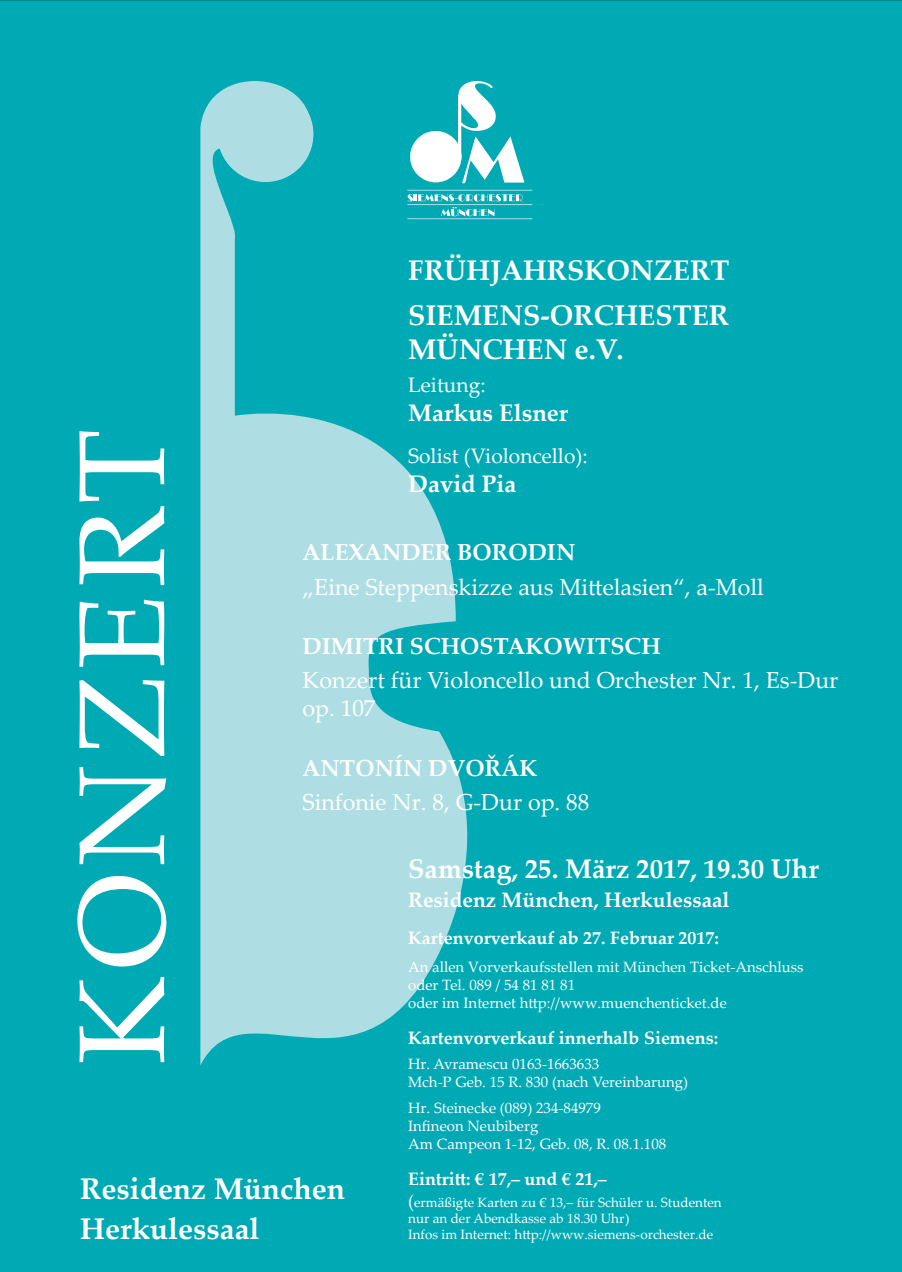
<style>
.page{position:relative;width:902px;height:1272px;background:#fff}
.page>*{position:absolute;margin:0;border:0;box-sizing:border-box;transform-origin:0 0}
.t1{font:700 29.85px/40.2px "Palatino Linotype";color:#fff}
.t2{font:700 28.35px/44.7px "Palatino Linotype";color:#fff}
.t3{font:700 26.85px "Palatino Linotype";color:#fff}
.t4{font:700 23.85px "Palatino Linotype";color:#fff}
.t5{font:23.1px/27.8px "Palatino Linotype";color:#fff}
.t6{font:700 23.1px "Palatino Linotype";color:#fff}
.t7{font:21px "Palatino Linotype";color:#fff}
.t8{font:700 21px "Palatino Linotype";color:#fff}
.t9{font:700 18px "Palatino Linotype";color:#fff}
.t10{font:15px/18px "Palatino Linotype";color:#fff}
.t11{font:13.5px/16.2px "Palatino Linotype";color:#fff}
.s1{font-size:18px}
</style>
<div class="page">
<div style="left:0;top:0;width:901px;height:1271px;background:#00aab5"></div>
<svg style="left:79px;top:977px;width:77px;height:85px"></svg>
<svg style="left:77px;top:876px;width:79px;height:90px"></svg>
<svg style="left:79px;top:767px;width:77px;height:97px"></svg>
<svg style="left:79px;top:680px;width:77px;height:76px"></svg>
<svg style="left:79px;top:599px;width:77px;height:67px"></svg>
<svg style="left:79px;top:431px;width:77px;height:154px"></svg>
<svg style="left:156px;top:42px;width:325px;height:1077px;background:#50c2ca"></svg>
<div style="left:217px;top:86px;width:96px;height:96px;background:#aedee4;border-radius:50%"></div>
<svg style="left:407px;top:190px;width:125px;height:29px;background:#36bbc4"></svg>
<svg style="left:410px;top:81px;width:114px;height:102px"></svg>
<h2 class="t2" style="left:408px;top:247px;width:322px">FRÜHJAHRSKONZERT<br>SIEMENS-ORCHESTER</h2>
<h2 class="t2" style="left:408px;top:325px;width:217px">MÜNCHEN e.V.</h2>
<h3 class="t7" style="left:408px;top:370px;width:79px">Leitung:</h3>
<h3 class="t4" style="left:408px;top:396px;width:161px">Markus Elsner</h3>
<h3 class="t7" style="left:408px;top:441px;width:181px">Solist (Violoncello):</h3>
<h3 class="t4" style="left:408px;top:467px;width:110px">David Pia</h3>
<h3 class="t6" style="left:302px;top:536px;width:274px">ALEXANDER BORODIN</h3>
<h3 class="t5" style="left:302px;top:572px;width:463px">„Eine Steppenskizze aus Mittelasien“, a-Moll</h3>
<h3 class="t6" style="left:302px;top:630px;width:359px">DIMITRI SCHOSTAKOWITSCH</h3>
<h3 class="t5" style="left:302px;top:665px;width:537px">Konzert für Violoncello und Orchester Nr. 1, Es-Dur op. 107</h3>
<h3 class="t6" style="left:302px;top:751px;width:236px">ANTONÍN DVOŘÁK</h3>
<h3 class="t5" style="left:302px;top:787px;width:288px">Sinfonie Nr. 8, G-Dur op. 88</h3>
<h1 class="t1" style="left:80px;top:1167px;width:266px">Residenz München<br>Herkulessaal</h1>
<h3 class="t3" style="left:408px;top:849px;width:412px">Samstag, 25. März 2017, 19.30 Uhr</h3>
<h3 class="t8" style="left:408px;top:885px;width:323px">Residenz München, Herkulessaal</h3>
<p class="t9" style="left:408px;top:924px;width:312px">Kartenvorverkauf ab 27. Februar 2017:</p>
<p class="t10" style="left:408px;top:957px;width:397px">An allen Vorverkaufsstellen mit München Ticket-Anschluss oder Tel. 089 / 54 81 81 81<br>oder im Internet http://www.muenchenticket.de</p>
<p class="t9" style="left:408px;top:1025px;width:311px">Kartenvorverkauf innerhalb Siemens:</p>
<p class="t10" style="left:408px;top:1053px;width:281px">Hr. Avramescu 0163-1663633<br>Mch-P Geb. 15 R. 830 (nach Vereinbarung)</p>
<p class="t10" style="left:408px;top:1098px;width:259px">Hr. Steinecke (089) 234-84979<br>Infineon Neubiberg<br>Am Campeon 1-12, Geb. 08, R. 08.1.108</p>
<p class="t9" style="left:408px;top:1166px;width:200px">Eintritt: € 17,– und € 21,–</p>
<p class="t11" style="left:408px;top:1193px;width:315px"><span class="s1">(</span>ermäßigte Karten zu € 13,– für Schüler u. Studenten nur an der Abendkasse ab 18.30 Uhr)<br>Infos im Internet: http://www.siemens-orchester.de</p>
</div>
